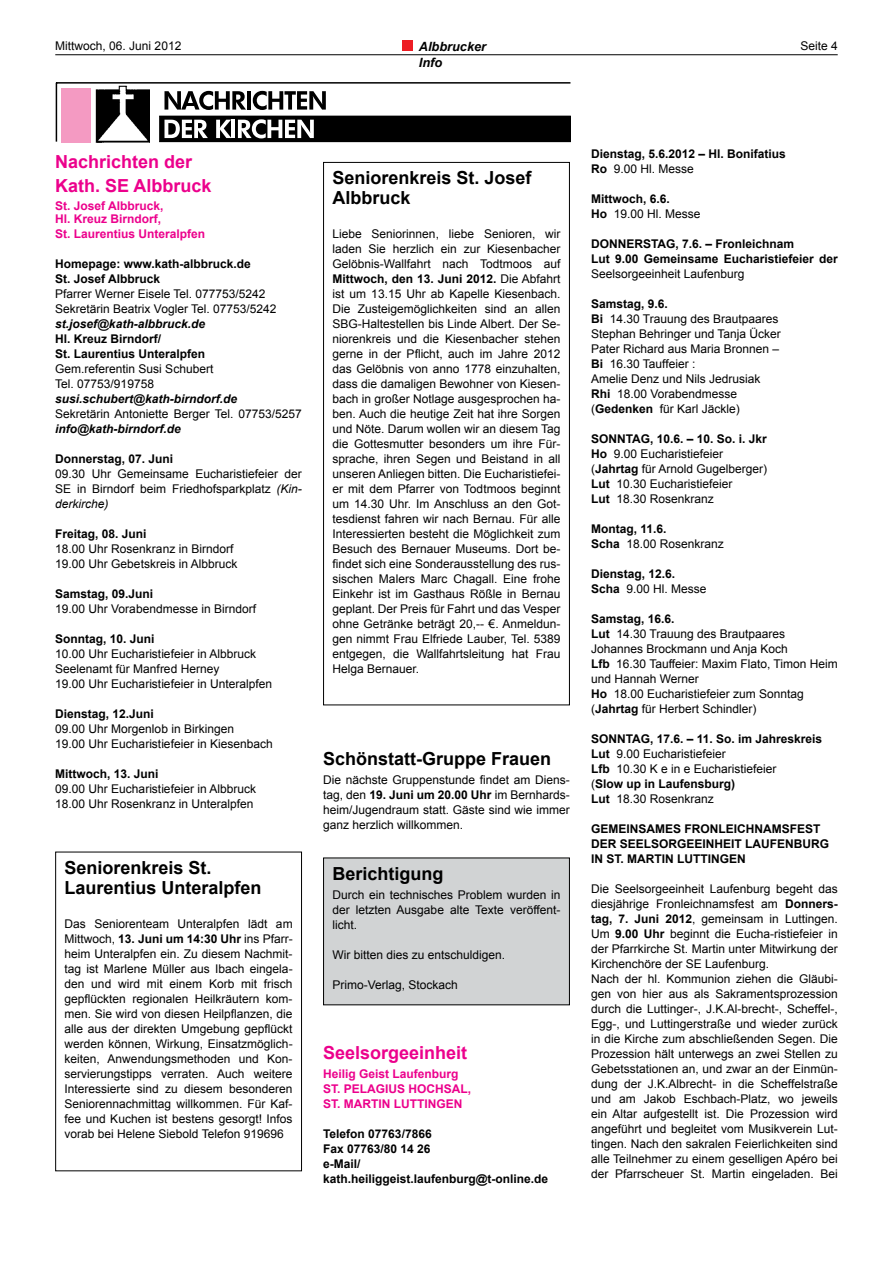
<style>
.page{position:relative;width:893px;height:1263px;background:#fff}
.page>*{position:absolute;margin:0;border:0;box-sizing:border-box;transform-origin:0 0}
.t1{font:700 18px/19.5px "Arial";color:#000}
.t2{font:700 18px/23.7px "Arial";color:#ec008c}
.t3{font:italic 700 12.75px "Arial";color:#000}
.t4{font:12px/15px "Arial";color:#000}
.t5{font:700 12px/15px "Arial";color:#000}
.t6{font:700 12px/15px "Arial";color:#ec008c}
.t7{font:italic 700 12px "Arial";color:#000}
.s1{font-style:italic}
.s2{font-weight:700}
.s3{font-weight:400}
</style>
<div class="page">
<hr style="left:55px;top:54px;width:783px;height:1px;background:#000">
<div style="left:402px;top:40px;width:11px;height:11px;background:#ed1d24"></div>
<hr style="left:56px;top:82px;width:514px;height:2px;background:#000">
<hr style="left:56px;top:83px;width:1px;height:59px;background:#000">
<div style="left:61px;top:89px;width:30px;height:54px;background:#f49ac2"></div>
<div style="left:160px;top:116px;width:410px;height:26px;background:#000"></div>
<svg style="left:164px;top:120px;width:44px;height:18px"></svg>
<svg style="left:216px;top:120px;width:15px;height:18px"></svg>
<hr style="left:231px;top:120px;width:4px;height:18px;background:#fff">
<svg style="left:238px;top:119px;width:76px;height:19px"></svg>
<svg style="left:164px;top:91px;width:82px;height:19px"></svg>
<hr style="left:247px;top:91px;width:4px;height:19px;background:#000">
<svg style="left:253px;top:91px;width:73px;height:19px"></svg>
<img style="left:95px;top:85px;width:54px;height:58px">
<div style="left:55px;top:852px;width:247px;height:319px;border:1px solid #000"></div>
<div style="left:323px;top:162px;width:247px;height:543px;border:1px solid #000"></div>
<div style="left:324px;top:858px;width:245px;height:147px;background:#d1d3d4"></div>
<div style="left:323px;top:857px;width:247px;height:148px;border:1px solid #000"></div>
<p class="t4" style="left:55px;top:38px;width:128px">Mittwoch, 06. Juni 2012</p>
<p class="t3" style="left:419px;top:38px;width:69px">Albbrucker</p>
<p class="t4" style="left:800px;top:38px;width:39px">Seite 4</p>
<p class="t3" style="left:419px;top:54px;width:25px">Info</p>
<h1 class="t2" style="left:55px;top:151px;width:158px">Nachrichten der<br>Kath. SE Albbruck</h1>
<p class="t6" style="left:55px;top:199px;width:110px;line-height:13.5px">St. Josef Albbruck,<br>Hl. Kreuz Birndorf,</p>
<p class="t6" style="left:55px;top:227px;width:152px">St. Laurentius Unteralpfen</p>
<p class="t5" style="left:55px;top:257px;width:197px">Homepage: www.kath-albbruck.de<br>St. Josef Albbruck</p>
<p class="t4" style="left:55px;top:287px;width:223px">Pfarrer Werner Eisele Tel. 077753/5242<br>Sekretärin Beatrix Vogler Tel. 07753/5242</p>
<p class="t7" style="left:55px;top:316px;width:151px">st.josef@kath-albbruck.de</p>
<p class="t5" style="left:55px;top:332px;width:152px">Hl. Kreuz Birndorf/<br>St. Laurentius Unteralpfen</p>
<p class="t4" style="left:55px;top:362px;width:160px">Gem.referentin Susi Schubert<br>Tel. 07753/919758</p>
<p class="t7" style="left:55px;top:391px;width:183px">susi.schubert@kath-birndorf.de</p>
<p class="t4" style="left:55px;top:407px;width:248px">Sekretärin Antoniette Berger Tel. 07753/5257</p>
<p class="t7" style="left:55px;top:421px;width:127px">info@kath-birndorf.de</p>
<p class="t5" style="left:55px;top:452px;width:120px">Donnerstag, 07. Juni</p>
<p class="t4" style="left:55px;top:467px;width:248px;text-align:justify">09.30 Uhr Gemeinsame Eucharistiefeier der SE in Birndorf beim Friedhofsparkplatz <span class="s1">(Kin&shy;derkirche)</span></p>
<p class="t5" style="left:55px;top:527px;width:93px">Freitag, 08. Juni</p>
<p class="t4" style="left:55px;top:542px;width:184px">18.00 Uhr Rosenkranz in Birndorf<br>19.00 Uhr Gebetskreis in Albbruck</p>
<p class="t5" style="left:55px;top:587px;width:100px">Samstag, 09.Juni</p>
<p class="t4" style="left:55px;top:602px;width:202px">19.00 Uhr Vorabendmesse in Birndorf</p>
<p class="t5" style="left:55px;top:632px;width:101px">Sonntag, 10. Juni</p>
<p class="t4" style="left:55px;top:647px;width:218px">10.00 Uhr Eucharistiefeier in Albbruck<br>Seelenamt für Manfred Herney<br>19.00 Uhr Eucharistiefeier in Unteralpfen</p>
<p class="t5" style="left:55px;top:707px;width:100px">Dienstag, 12.Juni</p>
<p class="t4" style="left:55px;top:722px;width:219px">09.00 Uhr Morgenlob in Birkingen<br>19.00 Uhr Eucharistiefeier in Kiesenbach</p>
<p class="t5" style="left:55px;top:767px;width:105px">Mittwoch, 13. Juni</p>
<p class="t4" style="left:55px;top:782px;width:202px">09.00 Uhr Eucharistiefeier in Albbruck<br>18.00 Uhr Rosenkranz in Unteralpfen</p>
<h1 class="t1" style="left:65px;top:858px;width:199px">Seniorenkreis St.<br>Laurentius Unteralpfen</h1>
<p class="t4" style="left:65px;top:916px;width:230px;text-align:justify">Das Seniorenteam Unteralpfen lädt am Mittwoch, <span class="s2">13. Juni um 14:30 Uhr</span> ins Pfarr&shy;heim Unteralpfen ein. Zu diesem Nachmit&shy;tag ist Marlene Müller aus Ibach eingela&shy;den und wird mit einem Korb mit frisch gepflückten regionalen Heilkräutern kom&shy;men. Sie wird von diesen Heilpflanzen, die alle aus der direkten Umgebung gepflückt werden können, Wirkung, Einsatzmöglich&shy;keiten, Anwendungsmethoden und Kon&shy;servierungstipps verraten. Auch weitere Interessierte sind zu diesem besonderen Seniorennachmittag willkommen. Für Kaf&shy;fee und Kuchen ist bestens gesorgt! Infos vorab bei Helene Siebold Telefon 919696</p>
<h1 class="t1" style="left:332px;top:169px;width:201px">Seniorenkreis St. Josef<br>Albbruck</h1>
<p class="t4" style="left:332px;top:227px;width:230px;text-align:justify">Liebe Seniorinnen, liebe Senioren, wir laden Sie herzlich ein zur Kiesenbacher Gelöbnis-Wallfahrt nach Todtmoos auf <span class="s2">Mittwoch, den 13. Juni 2012.</span> Die Abfahrt ist um 13.15 Uhr ab Kapelle Kiesenbach.<br>Die Zusteigemöglichkeiten sind an allen SBG-Haltestellen bis Linde Albert. Der Se&shy;niorenkreis und die Kiesenbacher stehen gerne in der Pflicht, auch im Jahre 2012 das Gelöbnis von anno 1778 einzuhalten, dass die damaligen Bewohner von Kiesen&shy;bach in großer Notlage ausgesprochen ha&shy;ben. Auch die heutige Zeit hat ihre Sorgen und Nöte. Darum wollen wir an diesem Tag die Gottesmutter besonders um ihre Für&shy;sprache, ihren Segen und Beistand in all unseren Anliegen bitten. Die Eucharistiefei&shy;er mit dem Pfarrer von Todtmoos beginnt um 14.30 Uhr. Im Anschluss an den Got&shy;tesdienst fahren wir nach Bernau. Für alle Interessierten besteht die Möglichkeit zum Besuch des Bernauer Museums. Dort be&shy;findet sich eine Sonderausstellung des rus&shy;sischen Malers Marc Chagall. Eine frohe Einkehr ist im Gasthaus Rößle in Bernau geplant. Der Preis für Fahrt und das Vesper ohne Getränke beträgt 20,-- €. Anmeldun&shy;gen nimmt Frau Elfriede Lauber, Tel. 5389 entgegen, die Wallfahrtsleitung hat Frau Helga Bernauer.</p>
<h1 class="t1" style="left:323px;top:749px;width:230px">Schönstatt-Gruppe Frauen</h1>
<p class="t4" style="left:323px;top:773px;width:248px;text-align:justify">Die nächste Gruppenstunde findet am Diens&shy;tag, den <span class="s2">19. Juni um 20.00 Uhr</span> im Bernhards&shy;heim/Jugendraum statt. Gäste sind wie immer ganz herzlich willkommen.</p>
<h1 class="t1" style="left:332px;top:864px;width:113px">Berichtigung</h1>
<p class="t4" style="left:332px;top:887px;width:230px;text-align:justify">Durch ein technisches Problem wurden in der letzten Ausgabe alte Texte veröffent&shy;licht.</p>
<p class="t4" style="left:332px;top:947px;width:174px">Wir bitten dies zu entschuldigen.</p>
<p class="t4" style="left:332px;top:977px;width:127px">Primo-Verlag, Stockach</p>
<h1 class="t2" style="left:323px;top:1041px;width:146px">Seelsorgeeinheit</h1>
<p class="t6" style="left:323px;top:1066px;width:150px">Heilig Geist Laufenburg<br>ST. PELAGIUS HOCHSAL,<br>ST. MARTIN LUTTINGEN</p>
<p class="t5" style="left:323px;top:1126px;width:227px">Telefon 07763/7866<br>Fax 07763/80 14 26<br>e-Mail/ kath.heiliggeist.laufenburg@t-online.de</p>
<p class="t5" style="left:591px;top:146px;width:196px">Dienstag, 5.6.2012 – Hl. Bonifatius<br>Ro <span class="s3">9.00 Hl. Messe</span></p>
<p class="t5" style="left:591px;top:191px;width:111px">Mittwoch, 6.6.<br>Ho <span class="s3">19.00 Hl. Messe</span></p>
<p class="t5" style="left:591px;top:236px;width:248px">DONNERSTAG, 7.6. – Fronleichnam<br>Lut 9.00 Gemeinsame Eucharistiefeier der</p>
<p class="t4" style="left:591px;top:266px;width:155px">Seelsorgeeinheit Laufenburg</p>
<p class="t4" style="left:591px;top:296px;width:191px"><span class="s2">Samstag, 9.6.<br>Bi</span> 14.30 Trauung des Brautpaares<br>Stephan Behringer und Tanja Ücker<br>Pater Richard aus Maria Bronnen –<br><span class="s2">Bi</span> 16.30 Tauffeier :<br>Amelie Denz und Nils Jedrusiak<br><span class="s2">Rhi</span> 18.00 Vorabendmesse (<span class="s2">Gedenken</span> für Karl Jäckle)</p>
<p class="t4" style="left:591px;top:431px;width:178px"><span class="s2">SONNTAG, 10.6. – 10. So. i. Jkr<br>Ho</span> 9.00 Eucharistiefeier (<span class="s2">Jahrtag</span> für Arnold Gugelberger)<br><span class="s2">Lut</span> 10.30 Eucharistiefeier<br><span class="s2">Lut</span> 18.30 Rosenkranz</p>
<p class="t5" style="left:591px;top:521px;width:134px">Montag, 11.6.<br>Scha <span class="s3">18.00 Rosenkranz</span></p>
<p class="t5" style="left:591px;top:566px;width:117px">Dienstag, 12.6.<br>Scha <span class="s3">9.00 Hl. Messe</span></p>
<p class="t4" style="left:591px;top:611px;width:248px"><span class="s2">Samstag, 16.6.<br>Lut</span> 14.30 Trauung des Brautpaares<br>Johannes Brockmann und Anja Koch<br><span class="s2">Lfb</span> 16.30 Tauffeier: Maxim Flato, Timon Heim und Hannah Werner<br><span class="s2">Ho</span> 18.00 Eucharistiefeier zum Sonntag (<span class="s2">Jahrtag</span> für Herbert Schindler)</p>
<p class="t5" style="left:591px;top:731px;width:233px">SONNTAG, 17.6. – 11. So. im Jahreskreis<br>Lut <span class="s3">9.00 Eucharistiefeier<br></span>Lfb <span class="s3">10.30 K e in e Eucharistiefeier<br>(</span>Slow up in Laufensburg)<br>Lut <span class="s3">18.30 Rosenkranz</span></p>
<p class="t5" style="left:591px;top:821px;width:240px">GEMEINSAMES FRONLEICHNAMSFEST<br>DER SEELSORGEEINHEIT LAUFENBURG<br>IN ST. MARTIN LUTTINGEN</p>
<p class="t4" style="left:591px;top:881px;width:248px">Die Seelsorgeeinheit Laufenburg begeht das diesjährige Fronleichnamsfest am <span class="s2">Donners&shy;tag, 7. Juni 2012</span>, gemeinsam in Luttingen.<br>Um <span class="s2">9.00 Uhr</span> beginnt die Eucha-ristiefeier in der Pfarrkirche St. Martin unter Mitwirkung der Kirchenchöre der SE Laufenburg.<br>Nach der hl. Kommunion ziehen die Gläubi&shy;gen von hier aus als Sakramentsprozession durch die Luttinger-, J.K.Al-brecht-, Scheffel-, Egg-, und Luttingerstraße und wieder zurück in die Kirche zum abschließenden Segen. Die Prozession hält unterwegs an zwei Stellen zu Gebetsstationen an, und zwar an der Einmün&shy;dung der J.K.Albrecht- in die Scheffelstraße und am Jakob Eschbach-Platz, wo jeweils ein Altar aufgestellt ist. Die Prozession wird angeführt und begleitet vom Musikverein Lut&shy;tingen. Nach den sakralen Feierlichkeiten sind alle Teilnehmer zu einem geselligen Apéro bei der Pfarrscheuer St. Martin eingeladen. Bei</p>
</div>
